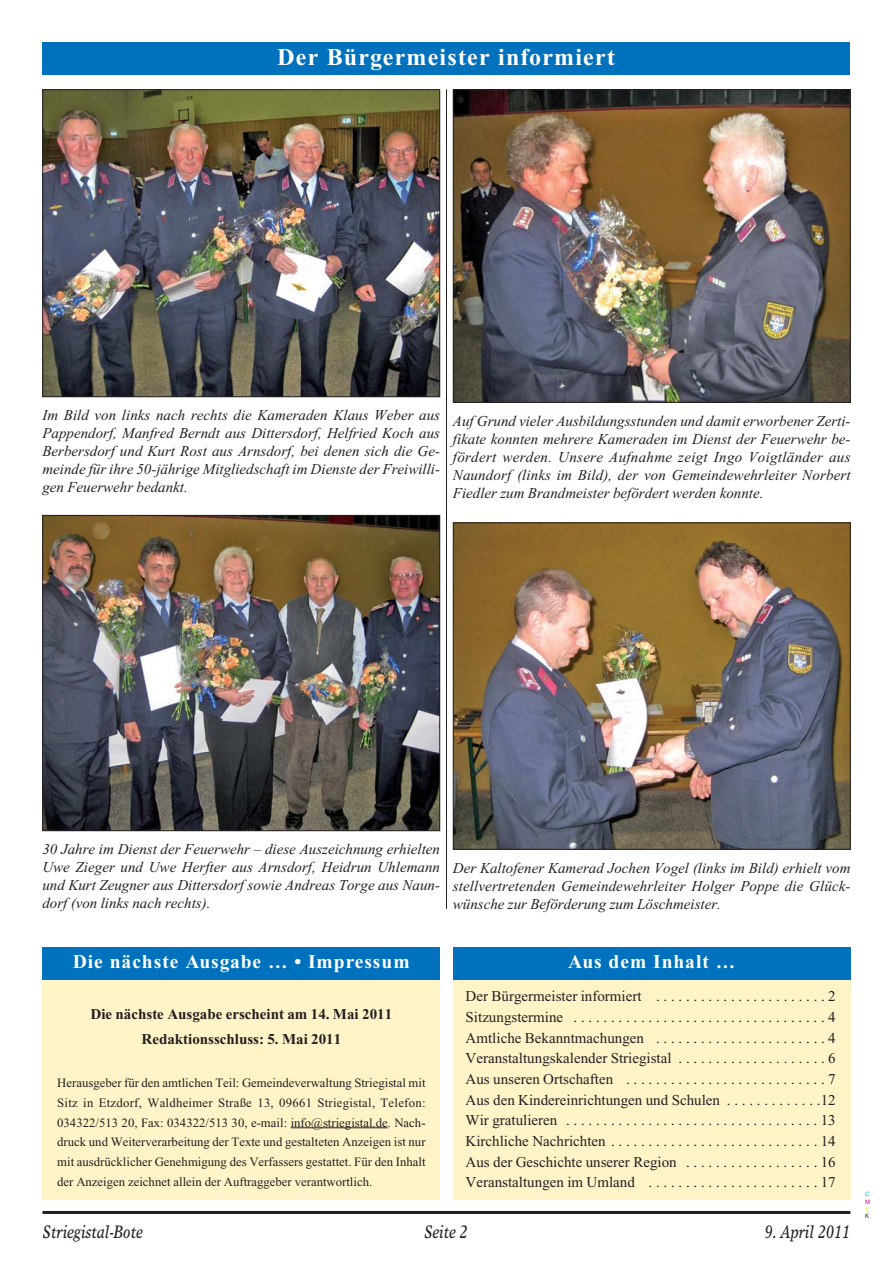
<style>
.page{position:relative;width:893px;height:1263px;background:#fff}
.page>*{position:absolute;margin:0;border:0;box-sizing:border-box;transform-origin:0 0}
.t1{font:700 24px "Times New Roman";letter-spacing:.05em;color:#fff}
.t2{font:700 19.5px "Times New Roman";letter-spacing:.05em;color:#fff}
.t3{font:italic 18px "Times Europa";color:#231f20;scale:.8 1}
.t4{font:italic 15px/18px "Times New Roman";color:#231f20;text-align:justify}
.t5{font:15px/20.7px "Times New Roman";color:#231f20;text-align:justify}
.t6{font:700 15px/25px "Times New Roman";color:#231f20;text-align:center}
.t7{font:12.75px/19.6px "Times New Roman";color:#231f20;text-align:justify}
.t8{font:6px "Helvetica Neue";color:#00adef}
.t9{font:6px "Helvetica Neue";color:#ec008c}
.t10{font:6px "Helvetica Neue";color:#fff200}
.t11{font:6px "Helvetica Neue";color:#231f20}
</style>
<div class="page">
<hr style="left:42px;top:1211px;width:808px;height:3px;background:#231f20">
<div style="left:42px;top:977px;width:398px;height:222px;background:#fff4c8"></div>
<div style="left:453px;top:980px;width:397px;height:219px;background:#fff4c8"></div>
<div style="left:453px;top:947px;width:397px;height:33px;background:#0071bc"></div>
<div style="left:42px;top:947px;width:398px;height:33px;background:#0071bc"></div>
<hr style="left:291px;top:1127px;width:97px;height:1px;background:#231f20">
<div style="left:42px;top:43px;width:808px;height:32px;background:#0071bc"></div>
<img style="left:44px;top:91px;width:394px;height:304px">
<div style="left:42px;top:89px;width:398px;height:308px;border:1px solid #231f20"></div>
<img style="left:44px;top:517px;width:394px;height:312px">
<div style="left:42px;top:515px;width:398px;height:316px;border:1px solid #231f20"></div>
<img style="left:455px;top:91px;width:393px;height:310px">
<div style="left:453px;top:89px;width:397px;height:314px;border:1px solid #231f20"></div>
<img style="left:455px;top:524px;width:393px;height:324px">
<div style="left:453px;top:522px;width:397px;height:328px;border:1px solid #231f20"></div>
<hr style="left:446px;top:89px;width:1px;height:820px;background:#231f20">
<h1 class="t1" style="left:277px;top:48px;width:339px">Der Bürgermeister informiert</h1>
<p class="t4" style="left:42px;top:408px;width:399px">Im Bild von links nach rechts die Kameraden Klaus Weber aus Pappendorf, Manfred Berndt aus Dittersdorf, Helfried Koch aus Berbersdorf und Kurt Rost aus Arnsdorf, bei denen sich die Ge&shy;meinde für ihre 50-jährige Mitgliedschaft im Dienste der Freiwilli&shy;gen Feuerwehr bedankt.</p>
<p class="t4" style="left:453px;top:413px;width:399px">Auf Grund vieler Ausbildungsstunden und damit erworbener Zerti&shy;fikate konnten mehrere Kameraden im Dienst der Feuerwehr be&shy;fördert werden. Unsere Aufnahme zeigt Ingo Voigtländer aus Naundorf (links im Bild), der von Gemeindewehrleiter Norbert Fiedler zum Brandmeister befördert werden konnte.</p>
<p class="t4" style="left:42px;top:842px;width:399px">30 Jahre im Dienst der Feuerwehr – diese Auszeichnung erhielten Uwe Zieger und Uwe Herfter aus Arnsdorf, Heidrun Uhlemann und Kurt Zeugner aus Dittersdorf sowie Andreas Torge aus Naun&shy;dorf (von links nach rechts).</p>
<p class="t4" style="left:453px;top:860px;width:399px">Der Kaltofener Kamerad Jochen Vogel (links im Bild) erhielt vom stellvertretenden Gemeindewehrleiter Holger Poppe die Glück&shy;wünsche zur Beförderung zum Löschmeister.</p>
<h2 class="t2" style="left:73px;top:955px;width:338px">Die nächste Ausgabe … • Impressum</h2>
<h2 class="t2" style="left:568px;top:955px;width:168px">Aus dem Inhalt …</h2>
<p class="t5" style="left:465px;top:987px;width:371px">Der Bürgermeister informiert . . . . . . . . . . . . . . . . . . . . . . . 2<br>Sitzungstermine . . . . . . . . . . . . . . . . . . . . . . . . . . . . . . . . . . 4<br>Amtliche Bekanntmachungen . . . . . . . . . . . . . . . . . . . . . . . 4<br>Veranstaltungskalender Striegistal . . . . . . . . . . . . . . . . . . . . 6<br>Aus unseren Ortschaften . . . . . . . . . . . . . . . . . . . . . . . . . . . 7<br>Aus den Kindereinrichtungen und Schulen . . . . . . . . . . . . .12<br>Wir gratulieren . . . . . . . . . . . . . . . . . . . . . . . . . . . . . . . . . . 13<br>Kirchliche Nachrichten . . . . . . . . . . . . . . . . . . . . . . . . . . . . 14<br>Aus der Geschichte unserer Region . . . . . . . . . . . . . . . . . . 16<br>Veranstaltungen im Umland . . . . . . . . . . . . . . . . . . . . . . . 17</p>
<p class="t6" style="left:91px;top:1003px;width:303px">Die nächste Ausgabe erscheint am 14. Mai 2011<br>Redaktionsschluss: 5. Mai 2011</p>
<p class="t7" style="left:57px;top:1074px;width:370px">Herausgeber für den amtlichen Teil: Gemeindeverwaltung Striegistal mit Sitz in Etzdorf, Waldheimer Straße 13, 09661 Striegistal, Telefon:<br>034322/513 20, Fax: 034322/513 30, e-mail: info@striegistal.de. Nach&shy;druck und Weiterverarbeitung der Texte und gestalteten Anzeigen ist nur mit ausdrücklicher Genehmigung des Verfassers gestattet. Für den Inhalt der Anzeigen zeichnet allein der Auftraggeber verantwortlich.</p>
<p class="t3" style="left:42px;top:1225px;width:126px">Striegistal-Bote</p>
<p class="t3" style="left:424px;top:1225px;width:56px">Seite 2</p>
<p class="t3" style="left:764px;top:1225px;width:108px">9. April 2011</p>
<p class="t8" style="left:865px;top:1192px;width:6px">C</p>
<p class="t9" style="left:865px;top:1199px;width:7px">M</p>
<p class="t10" style="left:865px;top:1206px;width:5px">Y</p>
<p class="t11" style="left:865px;top:1214px;width:6px">K</p>
</div>
